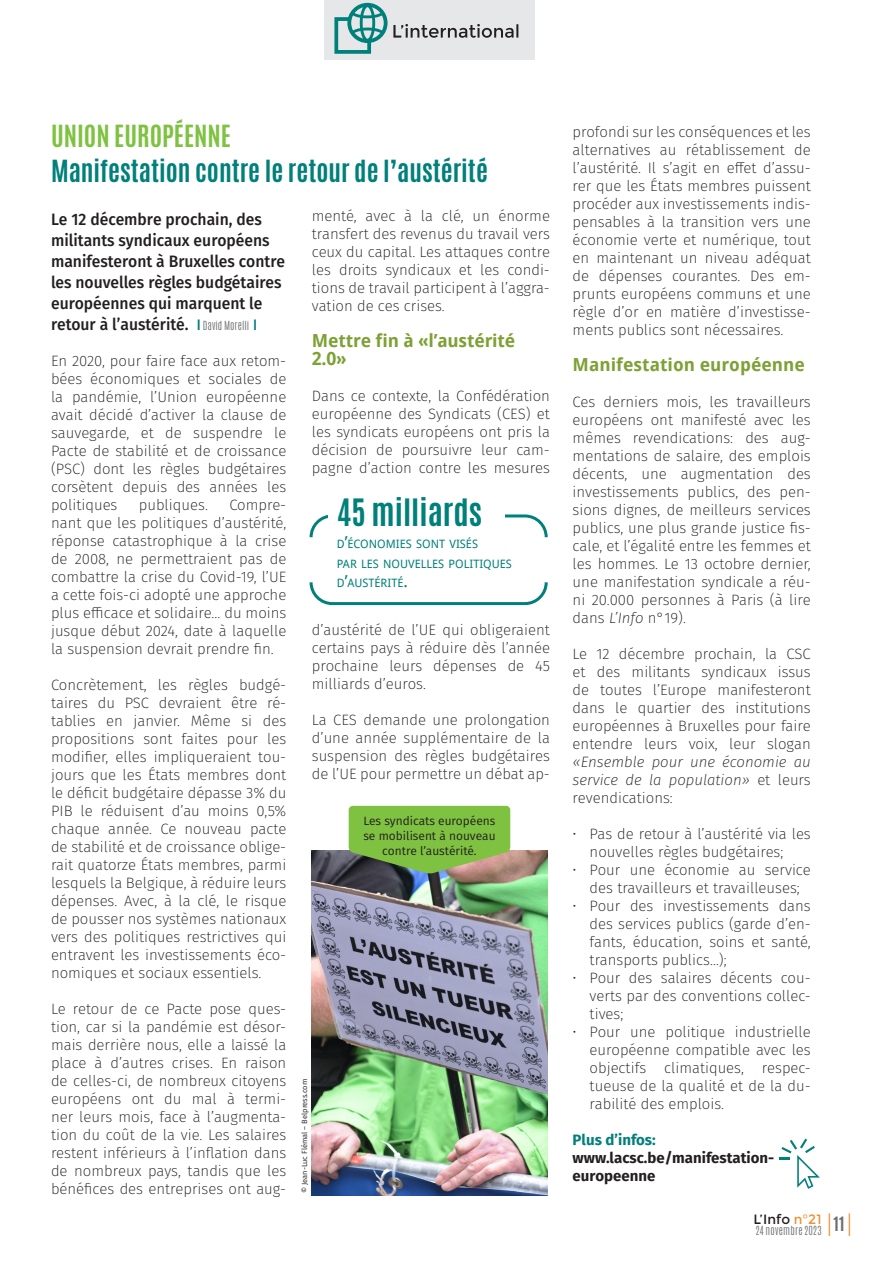
<style>
.page{position:relative;width:893px;height:1263px;background:#fff}
.page>*{position:absolute;margin:0;border:0;box-sizing:border-box;transform-origin:0 0}
.t1{font:700 31.5px "Antonio";color:#00807a}
.t2{font:300 25.95px "Antonio";color:#ec9134;scale:.64 1}
.Int-Titre{font:700 25.5px "Antonio";color:#00807a}
.Int-Av-titre{font:700 25.5px "Antonio";color:#7fc241}
.Int-iT{font:700 18px/18px "Droid Sans";color:#7ea135}
.Chap{font:500 16.5px/21px "Fira Sans";color:#231f20;scale:.95 1}
.t3{font:700 16.5px "Antonio";color:#6c6d70}
.Texte{font:200 15px/18px "Fira Sans";color:#231f20;text-align:justify}
.text_A_B_C{font:200 15px/18px "Fira Sans";color:#231f20;text-align:justify}
.Texte-2{font:700 15px/18px "Fira Sans";color:#231f20}
.Texte-3{font:700 15px "Fira Sans";color:#00807a}
.t4{font:13.5px "Montserrat";letter-spacing:.005em;color:#231f20}
.légende{font:12px/15px "Fira Sans";color:#231f20;text-align:center}
.t5{font:11.55px/19.5px "Droid Sans";color:#00807a}
.t6{font:300 10.5px "Antonio";letter-spacing:.035em;color:#6c6d70}
.photo{font:7.5px "Fira Sans";color:#231f20}
.s1{font-family:"Montserrat";font-weight:400;font-size:15px;color:#00807a}
.s2{font-family:"Antonio";font-weight:300;font-size:10.5px;color:#6c6d70}
.s3{font-size:16.5px}
.s4{font-style:italic}
.s5{color:#ec9134}
.s6{font-weight:300;font-size:25.95px;color:#ec9134}
</style>
<div class="page">
<div style="left:324px;top:0;width:210px;height:60px;background:#e6e7e9"></div>
<svg style="left:334px;top:3px;width:184px;height:51px"></svg>
<img style="left:312px;top:851px;width:235px;height:344px">
<svg style="left:349px;top:806px;width:161px;height:67px"></svg>
<svg style="left:309px;top:514px;width:239px;height:24px"></svg>
<svg style="left:309px;top:582px;width:239px;height:24px"></svg>
<div style="left:328px;top:490px;width:177px;height:44px;background:#fff"></div>
<svg style="left:780px;top:1138px;width:40px;height:51px"></svg>
<p class="Int-Av-titre" style="left:51px;top:117px;width:181px">UNION EUROPÉENNE</p>
<p class="Int-Titre" style="left:51px;top:151px;width:438px">Manifestation contre le retour de l’austérité</p>
<p class="Chap" style="left:51px;top:208px;width:248px">Le 12 décembre prochain, des militants syndicaux européens manifesteront à Bruxelles contre les nouvelles règles budgétaires européennes qui marquent le retour à l’austérité. <span class="s1">I</span> <span class="s2">David Morelli</span> <span class="s1">I</span></p>
<p class="Texte" style="left:51px;top:351px;width:237px">En 2020, pour faire face aux retom&shy;bées économiques et sociales de la pandémie, l’Union européenne avait décidé d’activer la clause de sauvegarde, et de suspendre le Pacte de stabilité et de croissance (PSC) dont les règles budgétaires corsètent depuis des années les politiques</p>
<p class="Texte" style="left:139px;top:495px;width:71px">publiques.</p>
<p class="Texte" style="left:51px;top:495px;width:237px;text-indent:178px">Compre&shy;nant que les politiques d’austérité, réponse catastrophique à la crise de 2008, ne permettraient pas de combattre la crise du Covid-19, l’UE a cette fois-ci adopté une approche plus efficace et solidaire… du moins jusque début 2024, date à laquelle la suspension devrait prendre fin.</p>
<p class="Texte" style="left:51px;top:675px;width:237px">Concrètement, les règles budgé&shy;taires du PSC devraient être ré&shy;tablies en janvier. Même si des propositions sont faites pour les modifier, elles impliqueraient tou&shy;jours que les États membres dont le déficit budgétaire dépasse 3% du PIB le réduisent d’au moins 0,5% chaque année. Ce nouveau pacte de stabilité et de croissance oblige&shy;rait quatorze États membres, parmi lesquels la Belgique, à réduire leurs dépenses. Avec, à la clé, le risque de pousser nos systèmes nationaux vers des politiques restrictives qui entravent les investissements éco&shy;nomiques et sociaux essentiels.</p>
<p class="Texte" style="left:51px;top:999px;width:237px">Le retour de ce Pacte pose ques&shy;tion, car si la pandémie est désor&shy;mais derrière nous, elle a laissé la place à d’autres crises. En raison de celles-ci, de nombreux citoyens européens ont du mal à termi&shy;ner leurs mois, face à l’augmenta&shy;tion du coût de la vie. Les salaires restent inférieurs à l’inflation dans de nombreux pays, tandis que les bénéfices des entreprises ont aug-</p>
<p class="Texte" style="left:312px;top:207px;width:240px">menté, avec à la clé, un énorme transfert des revenus du travail vers ceux du capital. Les attaques contre les droits syndicaux et les condi&shy;tions de travail participent à l’aggra&shy;vation de ces crises.</p>
<p class="Int-iT" style="left:312px;top:331px;width:205px">Mettre fin à «l’austérité<br>2.0»</p>
<p class="Texte" style="left:312px;top:387px;width:240px">Dans ce contexte, la Confédération européenne des Syndicats (CES) et les syndicats européens ont pris la décision de poursuivre leur cam&shy;pagne d’action contre les mesures</p>
<p class="t1" style="left:337px;top:489px;width:147px">45 milliards</p>
<p class="t5" style="left:337px;top:534px;width:176px">D<span class="s3">’</span>ÉCONOMIES SONT VISÉS<br>PAR LES NOUVELLES POLITIQUES<br>D<span class="s3">’</span>AUSTÉRITÉ<span class="s3">.</span></p>
<p class="Texte" style="left:312px;top:621px;width:240px">d’austérité de l’UE qui obligeraient certains pays à réduire dès l’année prochaine leurs dépenses de 45 milliards d’euros.</p>
<p class="Texte" style="left:312px;top:711px;width:240px">La CES demande une prolongation d’une année supplémentaire de la suspension des règles budgétaires de l’UE pour permettre un débat ap-</p>
<p class="légende" style="left:363px;top:813px;width:134px">Les syndicats européens se mobilisent à nouveau contre l’austérité.</p>
<p class="photo" style="left:299px;top:1193px;width:116px;rotate:-90deg">© Jean-Luc Flémal – Belpress.com</p>
<p class="Texte" style="left:573px;top:123px;width:240px">profondi sur les conséquences et les alternatives au rétablissement de l’austérité. Il s’agit en effet d’assu&shy;rer que les États membres puissent procéder aux investissements indis&shy;pensables à la transition vers une économie verte et numérique, tout en maintenant un niveau adéquat de dépenses courantes. Des em&shy;prunts européens communs et une règle d’or en matière d’investisse&shy;ments publics sont nécessaires.</p>
<p class="Int-iT" style="left:573px;top:355px;width:234px">Manifestation européenne</p>
<p class="Texte" style="left:573px;top:393px;width:240px">Ces derniers mois, les travailleurs européens ont manifesté avec les mêmes revendications: des aug&shy;mentations de salaire, des emplois décents, une augmentation des investissements publics, des pen&shy;sions dignes, de meilleurs services publics, une plus grande justice fis&shy;cale, et l’égalité entre les femmes et les hommes. Le 13 octobre dernier, une manifestation syndicale a réu&shy;ni 20.000 personnes à Paris (à lire dans <span class="s4">L’Info</span> n°19).</p>
<p class="Texte" style="left:573px;top:645px;width:240px">Le 12 décembre prochain, la CSC et des militants syndicaux issus de toutes l’Europe manifesteront dans le quartier des institutions européennes à Bruxelles pour faire entendre leurs voix, leur slogan <span class="s4">«Ensemble pour une économie au service de la population»</span> et leurs revendications:</p>
<p class="text_A_B_C" style="left:590px;top:825px;width:223px;text-indent:-17px">• Pas de retour à l’austérité via les nouvelles règles budgétaires;</p>
<p class="text_A_B_C" style="left:573px;top:861px;width:240px;text-align:center">• Pour une économie au service des travailleurs et travailleuses;</p>
<p class="text_A_B_C" style="left:590px;top:897px;width:223px;text-indent:-17px">• Pour des investissements dans des services publics (garde d’en&shy;fants, éducation, soins et santé, transports publics…);</p>
<p class="text_A_B_C" style="left:590px;top:969px;width:223px;text-indent:-17px">• Pour des salaires décents cou&shy;verts par des conventions collec&shy;tives;</p>
<p class="text_A_B_C" style="left:590px;top:1023px;width:223px;text-indent:-17px">• Pour une politique industrielle européenne compatible avec les objectifs climatiques, respec&shy;tueuse de la qualité et de la du&shy;rabilité des emplois.</p>
<p class="Texte-3" style="left:573px;top:1130px;width:85px">Plus d’infos:</p>
<p class="Texte-2" style="left:573px;top:1149px;width:203px">www.lacsc.be/manifestation&shy;europeenne</p>
<p class="t4" style="left:753px;top:1211px;width:70px">L’Info <span class="s5">n°21</span></p>
<p class="t3" style="left:827px;top:1212px;width:19px"><span class="s6">I</span>11</p>
<p class="t2" style="left:847px;top:1206px;width:8px">I</p>
<p class="t6" style="left:756px;top:1223px;width:67px">24 novembre 2023</p>
</div>
